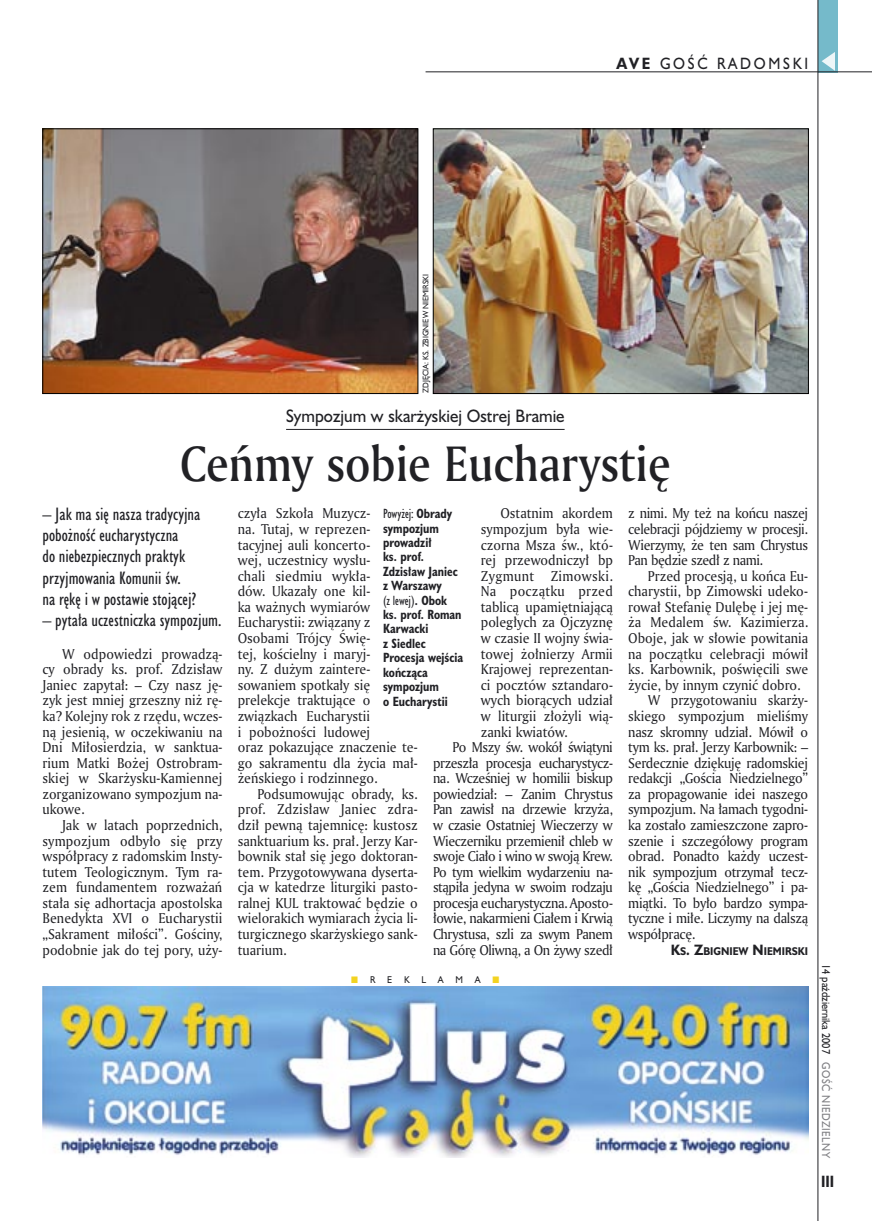
<style>
.page{position:relative;width:872px;height:1221px;background:#fff}
.page>*{position:absolute;margin:0;border:0;box-sizing:border-box;transform-origin:0 0}
._05a_tytyl_AmMd_32_pt{font:48px "Amerigo Md PL";color:#212125;scale:.9 1}
._06-4_lead_lokal_HuCn_11_pt{font:16.5px/21px "Humanst 521 Cn PL";color:#212125}
._04-3_nadtytul_lokal{font:16.5px "Humanst 521 PL";color:#212125;scale:.94 1}
._15b_temat_prawo{font:15px "Humanst 521 PL";letter-spacing:.2em;color:#212125;scale:.9 1}
._17_pagina_prawa{font:700 15px "Humanst 521 Cn PL";color:#212125;scale:.94 1}
._01_body_tekst{font:13.8px/15.6px "Amerigo PL";color:#212125;text-align:justify;scale:.94 1}
._09_podpis_zdjecia_HuCnB{font:700 12.3px/14.4px "Humanst 521 Cn PL";color:#212125;scale:.94 1}
._19_data_prawa{font:10.5px "Humanst 521 PL";color:#212125;scale:.9 1}
._19a_data_prawa_GOSC{font:10.5px "Humanst 521 PL";letter-spacing:.05em;color:#7f7f83;scale:.9 1}
._12a_autor_na_koncu_HuBd{font:700 10.35px "Humanst 521 PL";color:#212125;scale:.9 1}
._19b_reklama_lewa{font:9px "Humanst 521 PL";color:#212125;scale:.94 1}
._09a_autor_zdjecia_Hu_5_pt{font:7.5px "Humanst 521 PL";color:#212125;scale:.94 1}
.s1{font-weight:700}
.s2{font-size:13.8px}
.s3{font-weight:400}
</style>
<div class="page">
<div style="left:818px;top:0;width:19px;height:72px;background:#75baca"></div>
<svg style="left:821px;top:52px;width:14px;height:19px"></svg>
<hr style="left:817px;top:0;width:1px;height:1220px;background:#212125">
<hr style="left:425px;top:72px;width:447px;height:1px;background:#212125">
<img style="left:43px;top:986px;width:765px;height:170px">
<hr style="left:286px;top:429px;width:278px;height:1px;background:#212125">
<img style="left:435px;top:131px;width:371px;height:261px">
<div style="left:433px;top:129px;width:375px;height:265px;border:1px solid #000"></div>
<img style="left:45px;top:131px;width:371px;height:261px">
<div style="left:43px;top:129px;width:375px;height:265px;border:1px solid #000"></div>
<p class="_15b_temat_prawo" style="left:616px;top:53px;width:215px"><span class="s1">AVE</span> GOŚĆ RADOMSKI</p>
<p class="_09a_autor_zdjecia_Hu_5_pt" style="left:421px;top:393px;width:128px;rotate:-90deg">ZDJĘCIA: KS. ZBIGNIEW NIEMIRSKI</p>
<p class="_04-3_nadtytul_lokal" style="left:286px;top:405px;width:298px">Sympozjum w skarżyskiej Ostrej Bramie</p>
<p class="_05a_tytyl_AmMd_32_pt" style="left:180px;top:432px;width:547px">Ceńmy sobie Eucharystię</p>
<p class="_06-4_lead_lokal_HuCn_11_pt" style="left:43px;top:504px;width:159px">– Jak ma się nasza tradycyjna pobożność eucharystyczna<br>do niebezpiecznych praktyk przyjmowania Komunii św.<br>na rękę i w postawie stojącej?</p>
<p class="_06-4_lead_lokal_HuCn_11_pt" style="left:43px;top:609px;width:180px">– pytała uczestniczka sympozjum.</p>
<p class="_01_body_tekst" style="left:43px;top:645px;width:193px;text-indent:20px">W odpowiedzi prowadzą&shy;cy obrady ks. prof. Zdzisław Janiec zapytał: – Czy nasz ję&shy;zyk jest mniej grzeszny niż rę&shy;ka? Kolejny rok z rzędu, wczes&shy;ną jesienią, w oczekiwaniu na Dni Miłosierdzia, w sanktua&shy;rium Matki Bożej Ostrobram&shy;skiej w Skarżysku-Kamiennej zorganizowano sympozjum na&shy;ukowe.</p>
<p class="_01_body_tekst" style="left:43px;top:816px;width:193px;text-indent:20px">Jak w latach poprzednich, sympozjum odbyło się przy współpracy z radomskim Insty&shy;tutem Teologicznym. Tym ra&shy;zem fundamentem rozważań stała się adhortacja apostolska Benedykta XVI o Eucharystii „Sakrament miłości”. Gościny, podobnie jak do tej pory, uży-</p>
<p class="_01_body_tekst" style="left:481px;top:505px;width:142px;text-indent:20px">Ostatnim akordem sympozjum była wie&shy;czorna Msza św., któ&shy;rej przewodniczył bp Zygmunt Zimowski.<br>Na początku przed tablicą upamiętniającą poległych za Ojczyznę w czasie II wojny świa&shy;towej żołnierzy Armii Krajowej reprezentan&shy;ci pocztów sztandaro&shy;wych biorących udział w liturgii złożyli wią&shy;zanki kwiatów.</p>
<p class="_01_body_tekst" style="left:433px;top:739px;width:193px;text-indent:20px">Po Mszy św. wokół świątyni przeszła procesja eucharystycz&shy;na. Wcześniej w homilii biskup powiedział: – Zanim Chrystus Pan zawisł na drzewie krzyża, w czasie Ostatniej Wieczerzy w Wieczerniku przemienił chleb w swoje Ciało i wino w swoją Krew.<br>Po tym wielkim wydarzeniu na&shy;stąpiła jedyna w swoim rodzaju procesja eucharystyczna. Aposto&shy;łowie, nakarmieni Ciałem i Krwią Chrystusa, szli za swym Panem na Górę Oliwną, a On żywy szedł</p>
<p class="_01_body_tekst" style="left:238px;top:505px;width:193px;text-align:left">czyła Szkoła Muzycz-<br>na. Tutaj, w reprezen&shy;tacyjnej auli koncerto-<br>wej, uczestnicy wysłu-<br>chali siedmiu wykła-<br>dów. Ukazały one kil-<br>ka ważnych wymiarów<br>Eucharystii: związany z<br>Osobami Trójcy Świę-<br>tej, kościelny i maryj-<br>ny. Z dużym zaintere&shy;sowaniem spotkały się prelekcje traktujące o związkach Eucharystii<br>i pobożności ludowej<br>oraz pokazujące znaczenie te&shy;go sakramentu dla życia mał&shy;żeńskiego i rodzinnego.</p>
<p class="_01_body_tekst" style="left:238px;top:785px;width:193px;text-indent:20px">Podsumowując obrady, ks. prof. Zdzisław Janiec zdra&shy;dził pewną tajemnicę: kustosz sanktuarium ks. prał. Jerzy Kar&shy;bownik stał się jego doktoran&shy;tem. Przygotowywana dyserta&shy;cja w katedrze liturgiki pasto&shy;ralnej KUL traktować będzie o wielorakich wymiarach życia li&shy;turgicznego skarżyskiego sank&shy;tuarium.</p>
<p class="_01_body_tekst" style="left:628px;top:505px;width:193px">z nimi. My też na końcu naszej celebracji pójdziemy w procesji.<br>Wierzymy, że ten sam Chrystus Pan będzie szedł z nami.</p>
<p class="_01_body_tekst" style="left:628px;top:567px;width:193px;text-indent:20px">Przed procesją, u końca Eu&shy;charystii, bp Zimowski udeko&shy;rował Stefanię Dulębę i jej mę&shy;ża Medalem św. Kazimierza.<br>Oboje, jak w słowie powitania na początku celebracji mówił ks. Karbownik, poświęcili swe życie, by innym czynić dobro.</p>
<p class="_01_body_tekst" style="left:628px;top:692px;width:193px;text-indent:20px">W przygotowaniu skarży&shy;skiego sympozjum mieliśmy nasz skromny udział. Mówił o tym ks. prał. Jerzy Karbownik: – Serdecznie dziękuję radomskiej redakcji „Gościa Niedzielnego” za propagowanie idei naszego sympozjum. Na łamach tygodni&shy;ka zostało zamieszczone zapro&shy;szenie i szczegółowy program obrad. Ponadto każdy uczest&shy;nik sympozjum otrzymał tecz&shy;kę „Gościa Niedzielnego” i pa&shy;miątki. To było bardzo sympa&shy;tyczne i miłe. Liczymy na dalszą współpracę.</p>
<p class="_12a_autor_na_koncu_HuBd" style="left:671px;top:943px;width:154px"><span class="s2">K</span>S<span class="s2">. Z</span>BIGNIEW <span class="s2">N</span>IEMIRSKI</p>
<p class="_09_podpis_zdjecia_HuCnB" style="left:383px;top:506px;width:85px"><span class="s3">Powyżej:</span> Obrady sympozjum prowadził<br>ks. prof.<br>Zdzisław Janiec z Warszawy<br><span class="s3">(z lewej)</span>. Obok ks. prof. Roman<br>Karwacki<br>z Siedlec</p>
<p class="_09_podpis_zdjecia_HuCnB" style="left:383px;top:650px;width:87px">Procesja wejścia kończąca sympozjum<br>o Eucharystii</p>
<p class="_19b_reklama_lewa" style="left:370px;top:973px;width:7px">R</p>
<p class="_19b_reklama_lewa" style="left:387px;top:973px;width:7px">E</p>
<p class="_19b_reklama_lewa" style="left:404px;top:973px;width:8px">K</p>
<p class="_19b_reklama_lewa" style="left:421px;top:973px;width:6px">L</p>
<p class="_19b_reklama_lewa" style="left:438px;top:973px;width:8px">A</p>
<p class="_19b_reklama_lewa" style="left:455px;top:973px;width:9px">M</p>
<p class="_19b_reklama_lewa" style="left:475px;top:973px;width:8px">A</p>
<p class="_19_data_prawa" style="left:833px;top:964px;width:101px;rotate:90deg">14 października 2007</p>
<p class="_19a_data_prawa_GOSC" style="left:833px;top:1062px;width:108px;rotate:90deg">GOŚĆ NIEDZIELNY</p>
<p class="_17_pagina_prawa" style="left:821px;top:1171px;width:15px">III</p>
</div>
